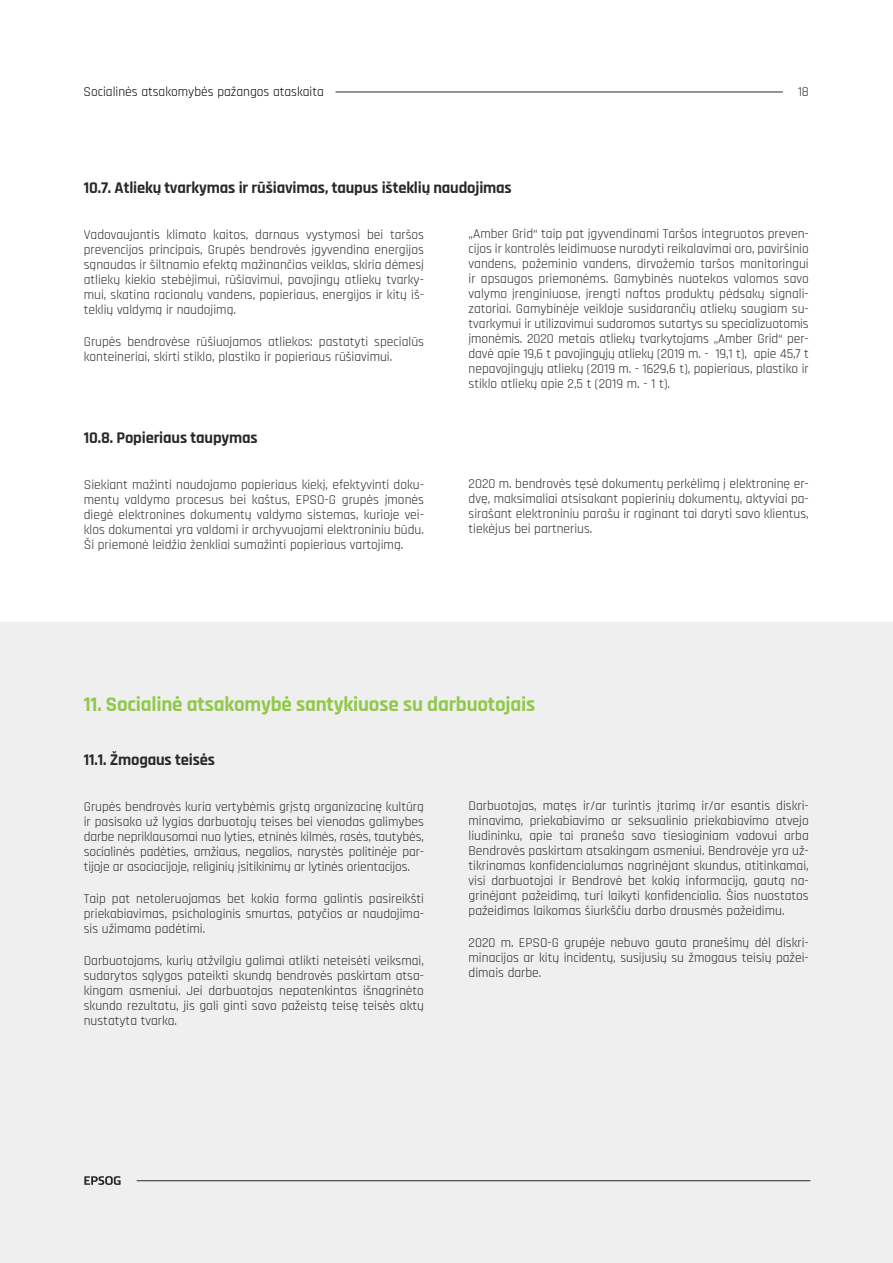
<style>
.page{position:relative;width:893px;height:1263px;background:#fff}
.page>*{position:absolute;margin:0;border:0;box-sizing:border-box;transform-origin:0 0}
.t1{font:700 21px "Rajdhani";letter-spacing:-.01em;color:#91c84c}
.t2{font:700 16.5px "Rajdhani";letter-spacing:-.01em;color:#282828}
.t3{font:13.5px/15px "Rajdhani";color:#282828;text-align:justify}
.t4{font:13.5px "Rajdhani";color:#000}
</style>
<div class="page">
<hr style="left:335px;top:92px;width:448px;height:1px;background:#282828">
<div style="left:0;top:623px;width:893px;height:640px;background:#efefef"></div>
<svg style="left:84px;top:1176px;width:37px;height:9px"></svg>
<hr style="left:137px;top:1180px;width:673px;height:1px;background:#282828">
<p class="t4" style="left:84px;top:84px;width:242px">Socialinės atsakomybės pažangos ataskaita</p>
<p class="t3" style="left:798px;top:84px;width:13px">18</p>
<p class="t2" style="left:84px;top:178px;width:430px">10.7. Atliekų tvarkymas ir rūšiavimas, taupus išteklių naudojimas</p>
<p class="t3" style="left:84px;top:228px;width:342px">Vadovaujantis klimato kaitos, darnaus vystymosi bei taršos prevencijos principais, Grupės bendrovės įgyvendina energijos sąnaudas ir šiltnamio efektą mažinančias veiklas, skiria dėmesį atliekų kiekio stebėjimui, rūšiavimui, pavojingų atliekų tvarky&shy;mui, skatina racionalų vandens, popieriaus, energijos ir kitų iš&shy;teklių valdymą ir naudojimą.</p>
<p class="t3" style="left:84px;top:335px;width:342px">Grupės bendrovėse rūšiuojamos atliekos: pastatyti specialūs konteineriai, skirti stiklo, plastiko ir popieriaus rūšiavimui.</p>
<p class="t2" style="left:84px;top:428px;width:176px">10.8. Popieriaus taupymas</p>
<p class="t3" style="left:84px;top:478px;width:342px">Siekiant mažinti naudojamo popieriaus kiekį, efektyvinti doku&shy;mentų valdymo procesus bei kaštus, EPSO-G grupės įmonės diegė elektronines dokumentų valdymo sistemas, kurioje vei&shy;klos dokumentai yra valdomi ir archyvuojami elektroniniu būdu.<br>Ši priemonė leidžia ženkliai sumažinti popieriaus vartojimą.</p>
<p class="t3" style="left:469px;top:227px;width:342px">„Amber Grid“ taip pat įgyvendinami Taršos integruotos preven&shy;cijos ir kontrolės leidimuose nurodyti reikalavimai oro, paviršinio vandens, požeminio vandens, dirvožemio taršos monitoringui ir apsaugos priemonėms. Gamybinės nuotekos valomos savo valymo įrenginiuose, įrengti naftos produktų pėdsakų signali&shy;zatoriai. Gamybinėje veikloje susidarančių atliekų saugiam su&shy;tvarkymui ir utilizavimui sudaromos sutartys su specializuotomis įmonėmis. 2020 metais atliekų tvarkytojams „Amber Grid“ per&shy;davė apie 19,6 t pavojingųjų atliekų (2019 m. - 19,1 t), apie 45,7 t nepavojingųjų atliekų (2019 m. - 1629,6 t), popieriaus, plastiko ir stiklo atliekų apie 2,5 t (2019 m. - 1 t).</p>
<p class="t3" style="left:469px;top:477px;width:342px">2020 m. bendrovės tęsė dokumentų perkėlimą į elektroninę er&shy;dvę, maksimaliai atsisakant popierinių dokumentų, aktyviai pa&shy;sirašant elektroniniu parašu ir raginant tai daryti savo klientus, tiekėjus bei partnerius.</p>
<h1 class="t1" style="left:84px;top:691px;width:453px">11. Socialinė atsakomybė santykiuose su darbuotojais</h1>
<p class="t2" style="left:84px;top:749px;width:133px">11.1. Žmogaus teisės</p>
<p class="t3" style="left:84px;top:800px;width:342px">Grupės bendrovės kuria vertybėmis grįstą organizacinę kultūrą ir pasisako už lygias darbuotojų teises bei vienodas galimybes darbe nepriklausomai nuo lyties, etninės kilmės, rasės, tautybės, socialinės padėties, amžiaus, negalios, narystės politinėje par&shy;tijoje ar asociacijoje, religinių įsitikinimų ar lytinės orientacijos.</p>
<p class="t3" style="left:84px;top:892px;width:342px">Taip pat netoleruojamas bet kokia forma galintis pasireikšti priekabiavimas, psichologinis smurtas, patyčios ar naudojima&shy;sis užimama padėtimi.</p>
<p class="t3" style="left:84px;top:954px;width:342px">Darbuotojams, kurių atžvilgiu galimai atlikti neteisėti veiksmai, sudarytos sąlygos pateikti skundą bendrovės paskirtam atsa&shy;kingam asmeniui. Jei darbuotojas nepatenkintas išnagrinėto skundo rezultatu, jis gali ginti savo pažeistą teisę teisės aktų nustatyta tvarka.</p>
<p class="t3" style="left:469px;top:799px;width:342px">Darbuotojas, matęs ir/ar turintis įtarimą ir/ar esantis diskri&shy;minavimo, priekabiavimo ar seksualinio priekabiavimo atvejo liudininku, apie tai praneša savo tiesioginiam vadovui arba Bendrovės paskirtam atsakingam asmeniui. Bendrovėje yra už&shy;tikrinamas konfidencialumas nagrinėjant skundus, atitinkamai, visi darbuotojai ir Bendrovė bet kokią informaciją, gautą na&shy;grinėjant pažeidimą, turi laikyti konfidencialia. Šios nuostatos pažeidimas laikomas šiurkščiu darbo drausmės pažeidimu.</p>
<p class="t3" style="left:469px;top:936px;width:342px">2020 m. EPSO-G grupėje nebuvo gauta pranešimų dėl diskri&shy;minacijos ar kitų incidentų, susijusių su žmogaus teisių pažei&shy;dimais darbe.</p>
</div>
